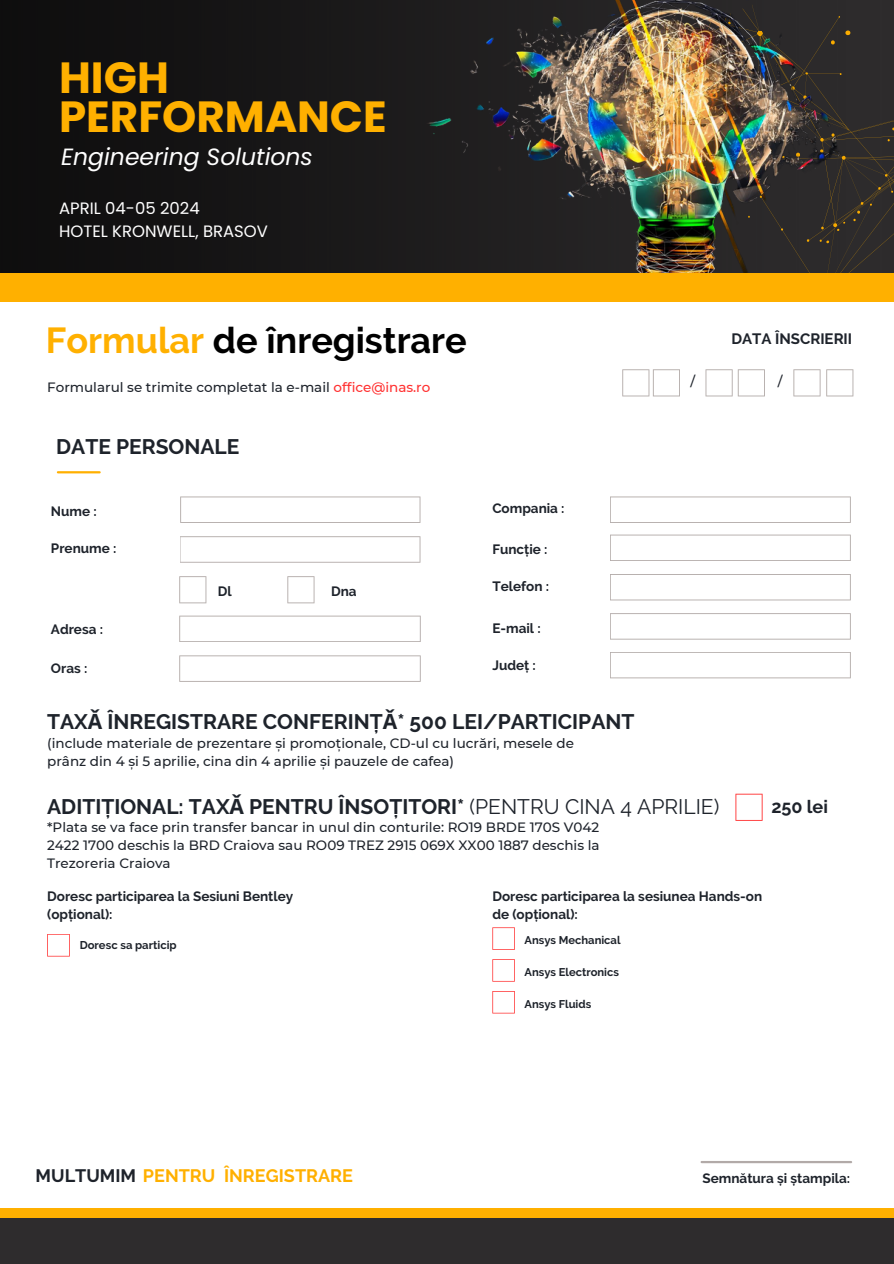
<style>
.page{position:relative;width:894px;height:1264px;background:#fff}
.page>*{position:absolute;margin:0;border:0;box-sizing:border-box;transform-origin:0 0}
.t1{font:700 43.65px "Poppins";color:#ffb000}
.t2{font:700 36px "Raleway";color:#000}
.t3{font:italic 23.55px "Poppins";color:#fff}
.t4{font:700 21px "Raleway";color:#1e232b}
.t5{font:700 18px "Raleway";color:#ffb000}
.t6{font:700 18px "Raleway";color:#1e232b}
.t7{font:16.5px "Poppins";color:#fff}
.t8{font:700 15px "Raleway";color:#1e232b}
.t9{font:500 13.5px/18px "Montserrat";color:#1e232b}
.t10{font:700 13.5px/18px "Raleway";color:#1e232b}
.t11{font:700 11.25px "Raleway";color:#1e232b}
.s1{color:#ffb000}
.s2{color:#ff3131}
.s3{font-family:"Noto Sans"}
.s4{font-weight:400}
.s5{color:#1e232b}
</style>
<div class="page">
<div style="left:0;top:1208px;width:893px;height:25px;background:#ffb000"></div>
<div style="left:0;top:1218px;width:893px;height:45px;background:#2e2c2d"></div>
<hr style="left:58px;top:471px;width:42px;height:2px;background:#ffb000">
<hr style="left:701px;top:1160px;width:149px;height:3px;background:#b2aaa8">
<svg style="left:179px;top:615px;width:241px;height:27px"></svg>
<svg style="left:622px;top:369px;width:57px;height:27px"></svg>
<svg style="left:705px;top:369px;width:59px;height:27px"></svg>
<svg style="left:793px;top:369px;width:27px;height:27px"></svg>
<svg style="left:826px;top:369px;width:27px;height:27px"></svg>
<svg style="left:180px;top:496px;width:240px;height:27px"></svg>
<svg style="left:180px;top:536px;width:240px;height:26px"></svg>
<svg style="left:610px;top:496px;width:240px;height:27px"></svg>
<svg style="left:610px;top:534px;width:240px;height:27px"></svg>
<svg style="left:610px;top:574px;width:240px;height:26px"></svg>
<svg style="left:610px;top:613px;width:240px;height:26px"></svg>
<svg style="left:610px;top:652px;width:240px;height:26px"></svg>
<svg style="left:179px;top:655px;width:241px;height:27px"></svg>
<svg style="left:179px;top:576px;width:27px;height:27px"></svg>
<svg style="left:287px;top:576px;width:27px;height:27px"></svg>
<div style="left:0;top:0;width:893px;height:273px;background:#151415"></div>
<img style="left:401px;top:0;width:468px;height:273px">
<div style="left:0;top:273px;width:893px;height:29px;background:#ffb000"></div>
<svg style="left:735px;top:793px;width:27px;height:27px"></svg>
<svg style="left:492px;top:927px;width:22px;height:22px"></svg>
<svg style="left:492px;top:959px;width:22px;height:22px"></svg>
<svg style="left:492px;top:991px;width:22px;height:22px"></svg>
<svg style="left:47px;top:934px;width:23px;height:22px"></svg>
<p class="t1" style="left:59px;top:47px;width:111px">HIGH</p>
<p class="t1" style="left:59px;top:86px;width:329px">PERFORMANCE</p>
<p class="t3" style="left:61px;top:140px;width:253px">Engineering Solutions</p>
<p class="t7" style="left:59px;top:197px;width:142px">APRIL 04-05 2024</p>
<p class="t7" style="left:59px;top:220px;width:210px">HOTEL KRONWELL, BRASOV</p>
<p class="t2" style="left:46px;top:319px;width:422px"><span class="s1">Formular</span> de înregistrare</p>
<p class="t8" style="left:731px;top:330px;width:122px">DATA ÎNSCRIERII</p>
<p class="t9" style="left:47px;top:378px;width:384px">Formularul se trimite completat la e-mail <span class="s2">office@inas.ro</span></p>
<p class="t9" style="left:690px;top:372px;width:6px">/</p>
<p class="t9" style="left:777px;top:372px;width:6px">/</p>
<p class="t4" style="left:56px;top:434px;width:185px">DATE PERSONALE</p>
<p class="t10" style="left:51px;top:502px;width:47px">Nume :</p>
<p class="t10" style="left:51px;top:539px;width:67px">Prenume :</p>
<p class="t10" style="left:51px;top:620px;width:54px">Adresa :</p>
<p class="t10" style="left:51px;top:659px;width:38px">Oras :</p>
<p class="t10" style="left:218px;top:582px;width:15px">Dl</p>
<p class="t10" style="left:331px;top:582px;width:27px">Dna</p>
<p class="t10" style="left:492px;top:499px;width:74px">Compania :</p>
<p class="t10" style="left:492px;top:540px;width:57px">Funcție :</p>
<p class="t10" style="left:492px;top:577px;width:58px">Telefon :</p>
<p class="t10" style="left:492px;top:619px;width:50px">E-mail :</p>
<p class="t10" style="left:492px;top:656px;width:45px">Județ :</p>
<p class="t4" style="left:47px;top:709px;width:588px">TAX<span class="s3">Ǎ</span> ÎNREGISTRARE CONFERINȚ<span class="s3">Ǎ</span>* 500 LEI/PARTICIPANT</p>
<p class="t9" style="left:47px;top:733px;width:528px">(include materiale de prezentare și promoționale, CD-ul cu lucrări, mesele de prânz din 4 și 5 aprilie, cina din 4 aprilie și pauzele de cafea)</p>
<p class="t4" style="left:47px;top:794px;width:673px">ADITIȚIONAL: TAX<span class="s3">Ǎ</span> PENTRU ÎNSOȚITORI* <span class="s4">(PENTRU CINA 4 APRILIE)</span></p>
<p class="t9" style="left:47px;top:818px;width:554px;text-align:justify">*Plata se va face prin transfer bancar in unul din conturile: RO19 BRDE 170S V042<br>2422 1700 deschis la BRD Craiova sau RO09 TREZ 2915 069X XX00 1887 deschis la Trezoreria Craiova</p>
<p class="t10" style="left:47px;top:886px;width:247px">Doresc participarea la Sesiuni Bentley (opțional):</p>
<p class="t11" style="left:80px;top:938px;width:98px">Doresc sa particip</p>
<p class="t10" style="left:492px;top:886px;width:271px">Doresc participarea la sesiunea Hands-on de (opțional):</p>
<p class="t11" style="left:524px;top:933px;width:98px">Ansys Mechanical</p>
<p class="t11" style="left:524px;top:965px;width:96px">Ansys Electronics</p>
<p class="t11" style="left:524px;top:997px;width:68px">Ansys Fluids</p>
<p class="t6" style="left:771px;top:796px;width:58px">250 lei</p>
<p class="t5" style="left:36px;top:1165px;width:319px"><span class="s5">MULTUMIM</span> PENTRU ÎNREGISTRARE</p>
<p class="t10" style="left:702px;top:1169px;width:149px">Semnătura și ștampila:</p>
</div>
